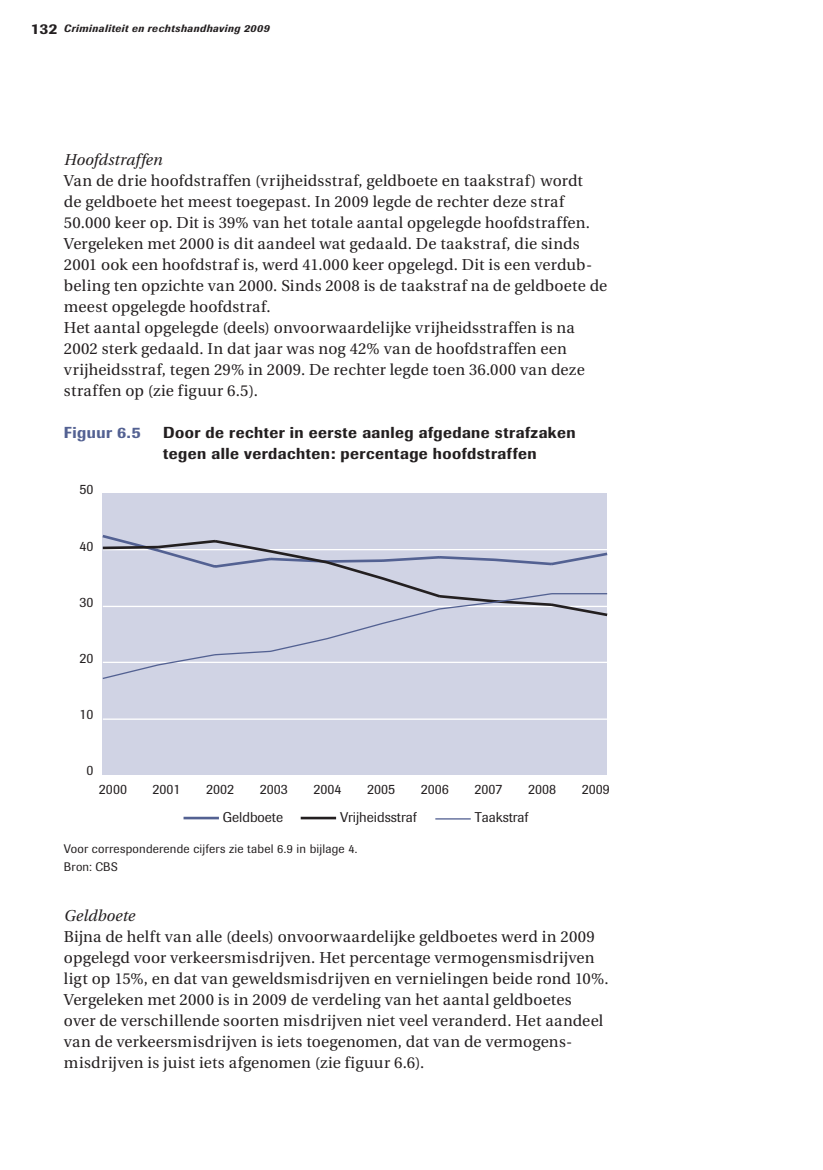
<style>
.page{position:relative;width:823px;height:1170px;background:#fff}
.page>*{position:absolute;margin:0;border:0;box-sizing:border-box;transform-origin:0 0}
.t1{font:15.75px/21px "Utopia";letter-spacing:.01em;color:#231f20}
.t2{font:500 15.75px/21px "Imago";letter-spacing:.03em;color:#231f20}
.t3{font:italic 15.75px "Utopia";letter-spacing:.005em;color:#231f20}
.t4{font:500 15.75px "Imago";letter-spacing:.025em;color:#536192}
.t5{font:14px "Supersonic TBSK";color:#231f20}
.t6{font:12.25px/17.5px "Supersonic BSK";letter-spacing:.015em;color:#231f20}
.t7{font:italic 500 10.5px "Imago";letter-spacing:.045em;color:#231f20}
.s1{font-style:normal;font-size:14.88px}
</style>
<div class="page">
<div style="left:103px;top:494px;width:504px;height:281px;background:#d0d3e4"></div>
<hr style="left:103px;top:718px;width:504px;height:2px;background:#fff">
<svg style="left:102px;top:538px;width:506px;height:54px"></svg>
<svg style="left:102px;top:592px;width:506px;height:88px"></svg>
<hr style="left:183px;top:816px;width:36px;height:3px;background:#536192">
<hr style="left:300px;top:816px;width:36px;height:3px;background:#231f20">
<hr style="left:435px;top:818px;width:35px;height:1px;background:#536192">
<p class="t7" style="left:31px;top:22px;width:240px"><span class="s1">132</span> Criminaliteit en rechtshandhaving 2009</p>
<p class="t3" style="left:64px;top:150px;width:100px">Hoofdstraffen</p>
<p class="t1" style="left:64px;top:170px;width:544px">Van de drie hoofdstraffen (vrijheidsstraf, geldboete en taakstraf) wordt<br>de geldboete het meest toegepast. In 2009 legde de rechter deze straf 50.000 keer op. Dit is 39% van het totale aantal opgelegde hoofdstraffen.<br>Vergeleken met 2000 is dit aandeel wat gedaald. De taakstraf, die sinds 2001 ook een hoofdstraf is, werd 41.000 keer opgelegd. Dit is een verdub&shy;beling ten opzichte van 2000. Sinds 2008 is de taakstraf na de geldboete de meest opgelegde hoofdstraf.<br>Het aantal opgelegde (deels) onvoorwaardelijke vrijheidsstraffen is na 2002 sterk gedaald. In dat jaar was nog 42% van de hoofdstraffen een vrijheids straf, tegen 29% in 2009. De rechter legde toen 36.000 van deze straffen op (zie figuur 6.5).</p>
<p class="t4" style="left:64px;top:422px;width:78px">Figuur 6.5</p>
<p class="t2" style="left:163px;top:421px;width:413px">Door de rechter in eerste aanleg afgedane strafzaken tegen alle verdachten: percentage hoofdstraffen</p>
<p class="t5" style="left:79px;top:481px;width:15px">50</p>
<p class="t5" style="left:79px;top:537px;width:15px">40</p>
<p class="t5" style="left:79px;top:593px;width:15px">30</p>
<p class="t5" style="left:79px;top:650px;width:15px">20</p>
<p class="t5" style="left:79px;top:706px;width:15px">10</p>
<p class="t5" style="left:86px;top:762px;width:8px">0</p>
<p class="t5" style="left:99px;top:780px;width:29px">2000</p>
<p class="t5" style="left:153px;top:780px;width:29px">2001</p>
<p class="t5" style="left:206px;top:780px;width:29px">2002</p>
<p class="t5" style="left:260px;top:780px;width:29px">2003</p>
<p class="t5" style="left:313px;top:780px;width:29px">2004</p>
<p class="t5" style="left:367px;top:780px;width:29px">2005</p>
<p class="t5" style="left:420px;top:780px;width:29px">2006</p>
<p class="t5" style="left:474px;top:780px;width:29px">2007</p>
<p class="t5" style="left:528px;top:780px;width:29px">2008</p>
<p class="t5" style="left:581px;top:780px;width:29px">2009</p>
<p class="t5" style="left:223px;top:809px;width:62px">Geldboete</p>
<p class="t5" style="left:340px;top:809px;width:78px">Vrijheidsstraf</p>
<p class="t5" style="left:474px;top:809px;width:55px">Taakstraf</p>
<p class="t6" style="left:64px;top:840px;width:295px">Voor corresponderende cijfers zie tabel 6.9 in bijlage 4.<br>Bron: CBS</p>
<p class="t3" style="left:64px;top:906px;width:72px">Geldboete</p>
<p class="t1" style="left:64px;top:926px;width:546px">Bijna de helft van alle (deels) onvoorwaardelijke geldboetes werd in 2009 opgelegd voor verkeersmisdrijven. Het percentage vermogensmisdrijven ligt op 15%, en dat van geweldsmisdrijven en vernielingen beide rond 10%.<br>Vergeleken met 2000 is in 2009 de verdeling van het aantal geldboetes<br>over de verschillende soorten misdrijven niet veel veranderd. Het aandeel van de verkeersmisdrijven is iets toegenomen, dat van de vermogens&shy;misdrijven is juist iets afgenomen (zie figuur 6.6).</p>
</div>
